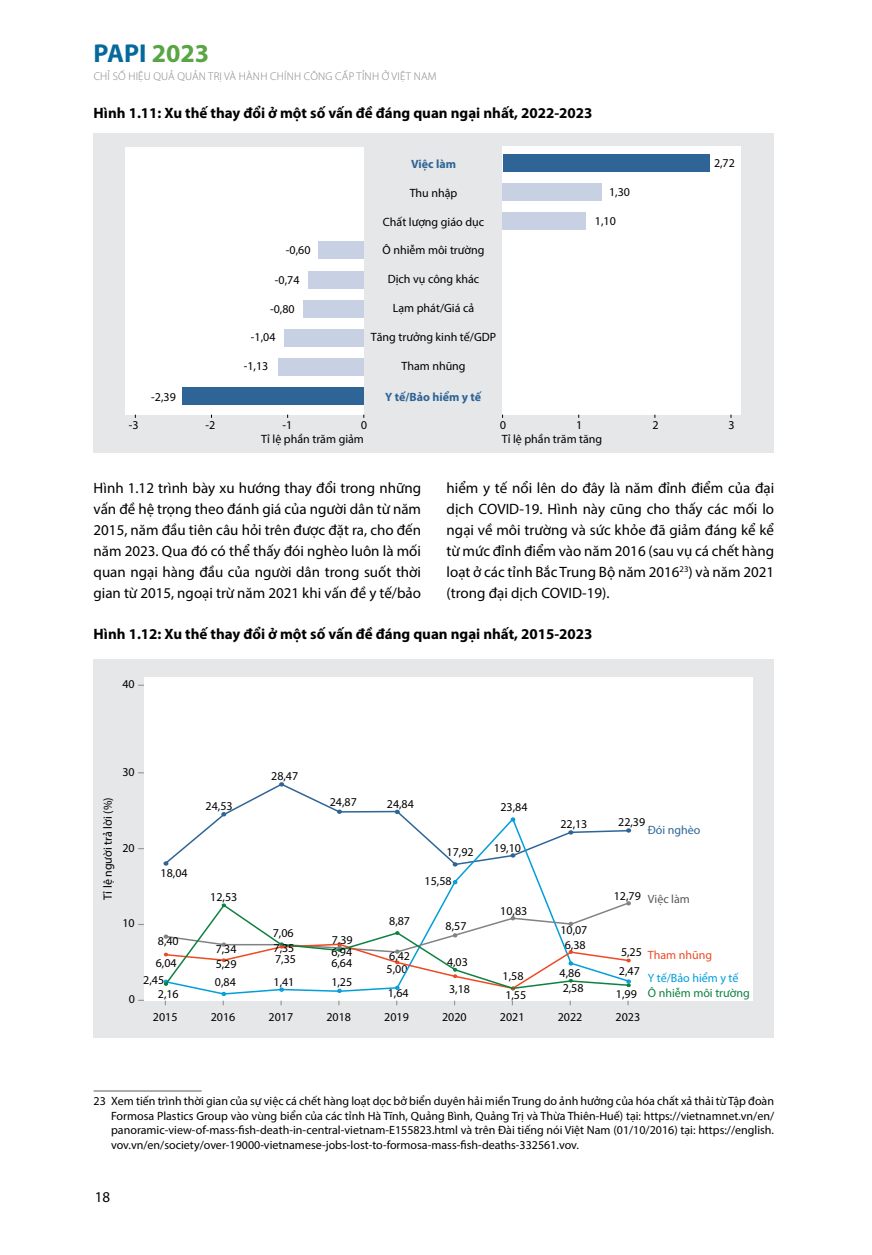
<style>
.page{position:relative;width:872px;height:1255px;background:#fff}
.page>*{position:absolute;margin:0;border:0;box-sizing:border-box;transform-origin:0 0}
.t1{font:700 25.95px "Myriad Pro";color:#05699c}
.t2{font:15px/21px "Myriad Pro";color:#000;text-align:justify}
.t3{font:700 15px "Myriad Pro";color:#000}
.t4{font:12px/14.4px "Myriad Pro";color:#000;text-align:justify}
.t5{font:700 12px "Myriad Pro";color:#2e6496}
.t6{font:12px "Myriad Pro";color:#0c8140}
.t7{font:12px "Myriad Pro";color:#009edb}
.t8{font:12px "Myriad Pro";color:#ef4923}
.t9{font:12px "Myriad Pro";color:#2e6496}
.t10{font:12px "Myriad Pro";color:#58595b}
.t11{font:300 11.25px "Myriad Pro";letter-spacing:.02em;color:#808285}
.s1{color:#59a545}
</style>
<div class="page">
<div style="left:94px;top:133px;width:680px;height:320px;background:#e6e7e8"></div>
<div style="left:502px;top:146px;width:238px;height:268px;background:#fff"></div>
<div style="left:126px;top:148px;width:238px;height:266px;background:#fff"></div>
<div style="left:502px;top:154px;width:207px;height:17px;background:#2e6496"></div>
<div style="left:502px;top:183px;width:99px;height:18px;background:#c7d1e3"></div>
<div style="left:502px;top:212px;width:84px;height:18px;background:#c7d1e3"></div>
<div style="left:318px;top:242px;width:46px;height:17px;background:#c7d1e3"></div>
<div style="left:308px;top:271px;width:56px;height:17px;background:#c7d1e3"></div>
<div style="left:303px;top:300px;width:61px;height:17px;background:#c7d1e3"></div>
<div style="left:284px;top:329px;width:80px;height:18px;background:#c7d1e3"></div>
<div style="left:278px;top:358px;width:86px;height:18px;background:#c7d1e3"></div>
<div style="left:182px;top:388px;width:182px;height:17px;background:#2e6496"></div>
<div style="left:94px;top:659px;width:680px;height:378px;background:#e6e7e8"></div>
<div style="left:144px;top:677px;width:608px;height:323px;background:#fff"></div>
<svg style="left:221px;top:782px;width:182px;height:34px"></svg>
<svg style="left:163px;top:816px;width:468px;height:169px"></svg>
<svg style="left:164px;top:901px;width:467px;height:104px"></svg>
<hr style="left:94px;top:1090px;width:108px;height:1px;background:#6d6e71">
<h1 class="t1" style="left:94px;top:36px;width:117px">PAPI <span class="s1">2023</span></h1>
<p class="t11" style="left:94px;top:69px;width:344px">CHỈ SỐ HIỆU QUẢ QUẢN TRỊ VÀ HÀNH CHÍNH CÔNG CẤP TỈNH Ở VIỆT NAM</p>
<p class="t3" style="left:94px;top:103px;width:500px">Hình 1.11: Xu thế thay đổi ở một số vấn đề đáng quan ngại nhất, 2022-2023</p>
<p class="t4" style="left:151px;top:389px;width:26px">-2,39</p>
<p class="t4" style="left:286px;top:243px;width:26px">-0,60</p>
<p class="t4" style="left:275px;top:272px;width:26px">-0,74</p>
<p class="t4" style="left:270px;top:301px;width:26px">-0,80</p>
<p class="t4" style="left:251px;top:330px;width:26px">-1,04</p>
<p class="t4" style="left:244px;top:359px;width:26px">-1,13</p>
<p class="t5" style="left:411px;top:156px;width:47px">Việc làm</p>
<p class="t4" style="left:410px;top:185px;width:49px">Thu nhập</p>
<p class="t4" style="left:383px;top:214px;width:103px">Chất lượng giáo dục</p>
<p class="t4" style="left:382px;top:243px;width:103px">Ô nhiễm môi trường</p>
<p class="t4" style="left:388px;top:272px;width:93px">Dịch vụ công khác</p>
<p class="t4" style="left:393px;top:300px;width:83px">Lạm phát/Giá cả</p>
<p class="t4" style="left:371px;top:330px;width:127px">Tăng trưởng kinh tế/GDP</p>
<p class="t4" style="left:401px;top:359px;width:66px">Tham nhũng</p>
<p class="t5" style="left:385px;top:389px;width:98px">Y tế/Bảo hiểm y tế</p>
<p class="t4" style="left:609px;top:184px;width:22px">1,30</p>
<p class="t4" style="left:595px;top:213px;width:22px">1,10</p>
<p class="t4" style="left:714px;top:156px;width:22px">2,72</p>
<p class="t4" style="left:129px;top:417px;width:11px">-3</p>
<p class="t4" style="left:206px;top:417px;width:11px">-2</p>
<p class="t4" style="left:282px;top:417px;width:11px">-1</p>
<p class="t4" style="left:576px;top:417px;width:8px">1</p>
<p class="t4" style="left:652px;top:417px;width:8px">2</p>
<p class="t4" style="left:728px;top:417px;width:8px">3</p>
<p class="t4" style="left:261px;top:432px;width:104px">Tỉ lệ phần trăm giảm</p>
<p class="t4" style="left:502px;top:432px;width:102px">Tỉ lệ phần trăm tăng</p>
<p class="t2" style="left:94px;top:477px;width:329px">Hình 1.12 trình bày xu hướng thay đổi trong những vấn đề hệ trọng theo đánh giá của người dân từ năm 2015, năm đầu tiên câu hỏi trên được đặt ra, cho đến năm 2023. Qua đó có thể thấy đói nghèo luôn là mối quan ngại hàng đầu của người dân trong suốt thời gian từ 2015, ngoại trừ năm 2021 khi vấn đề y tế/bảo</p>
<p class="t2" style="left:446px;top:477px;width:329px">hiểm y tế nổi lên do đây là năm đỉnh điểm của đại dịch COVID-19. Hình này cũng cho thấy các mối lo ngại về môi trường và sức khỏe đã giảm đáng kể kể từ mức đỉnh điểm vào năm 2016 (sau vụ cá chết hàng loạt ở các tỉnh Bắc Trung Bộ năm 2016<sup>23</sup>) và năm 2021 (trong đại dịch COVID-19).</p>
<p class="t3" style="left:94px;top:624px;width:512px">Hình 1.12: Xu thế thay đổi ở một số vấn đề đáng quan ngại nhất, 2015-2023 <sup>23</sup></p>
<p class="t4" style="left:122px;top:676px;width:14px">40</p>
<p class="t4" style="left:122px;top:764px;width:14px">30</p>
<p class="t4" style="left:100px;top:899px;width:104px;rotate:-90deg">Tỉ lệ người trả lời (%)</p>
<p class="t4" style="left:122px;top:840px;width:14px">20</p>
<p class="t4" style="left:122px;top:916px;width:14px">10</p>
<p class="t4" style="left:129px;top:991px;width:8px">0</p>
<p class="t4" style="left:271px;top:768px;width:29px">28,47</p>
<p class="t4" style="left:206px;top:798px;width:29px">24,53</p>
<p class="t4" style="left:330px;top:794px;width:29px">24,87</p>
<p class="t4" style="left:387px;top:796px;width:29px">24,84</p>
<p class="t4" style="left:500px;top:799px;width:29px">23,84</p>
<p class="t4" style="left:560px;top:816px;width:29px">22,13</p>
<p class="t4" style="left:618px;top:814px;width:29px">22,39</p>
<p class="t9" style="left:648px;top:822px;width:54px">Đói nghèo</p>
<p class="t4" style="left:446px;top:844px;width:29px">17,92</p>
<p class="t4" style="left:494px;top:840px;width:29px">19,10</p>
<p class="t4" style="left:161px;top:865px;width:29px">18,04</p>
<p class="t4" style="left:424px;top:873px;width:29px">15,58</p>
<p class="t4" style="left:210px;top:889px;width:29px">12,53</p>
<p class="t4" style="left:389px;top:914px;width:22px">8,87</p>
<p class="t4" style="left:273px;top:925px;width:22px">7,06</p>
<p class="t4" style="left:332px;top:932px;width:22px">7,39</p>
<p class="t4" style="left:158px;top:933px;width:22px">8,40</p>
<p class="t4" style="left:216px;top:941px;width:22px">7,34</p>
<p class="t4" style="left:273px;top:941px;width:22px">7,35</p>
<p class="t4" style="left:331px;top:944px;width:22px">6,94</p>
<p class="t4" style="left:389px;top:948px;width:22px">6,42</p>
<p class="t4" style="left:216px;top:956px;width:22px">5,29</p>
<p class="t4" style="left:275px;top:951px;width:22px">7,35</p>
<p class="t4" style="left:331px;top:956px;width:22px">6,64</p>
<p class="t4" style="left:156px;top:955px;width:22px">6,04</p>
<p class="t4" style="left:386px;top:961px;width:22px">5,00</p>
<p class="t4" style="left:143px;top:972px;width:22px">2,45</p>
<p class="t4" style="left:215px;top:974px;width:22px">0,84</p>
<p class="t4" style="left:273px;top:974px;width:22px">1,41</p>
<p class="t4" style="left:331px;top:975px;width:22px">1,25</p>
<p class="t4" style="left:388px;top:985px;width:22px">1,64</p>
<p class="t4" style="left:158px;top:986px;width:22px">2,16</p>
<p class="t4" style="left:445px;top:918px;width:22px">8,57</p>
<p class="t4" style="left:447px;top:954px;width:22px">4,03</p>
<p class="t4" style="left:449px;top:981px;width:22px">3,18</p>
<p class="t4" style="left:500px;top:903px;width:29px">10,83</p>
<p class="t4" style="left:502px;top:969px;width:22px">1,58</p>
<p class="t4" style="left:505px;top:987px;width:22px">1,55</p>
<p class="t4" style="left:560px;top:922px;width:29px">10,07</p>
<p class="t4" style="left:564px;top:937px;width:22px">6,38</p>
<p class="t4" style="left:614px;top:888px;width:29px">12,79</p>
<p class="t10" style="left:648px;top:891px;width:44px">Việc làm</p>
<p class="t4" style="left:621px;top:944px;width:22px">5,25</p>
<p class="t8" style="left:648px;top:947px;width:66px">Tham nhũng</p>
<p class="t4" style="left:559px;top:965px;width:22px">4,86</p>
<p class="t4" style="left:619px;top:963px;width:22px">2,47</p>
<p class="t4" style="left:562px;top:980px;width:22px">2,58</p>
<p class="t4" style="left:616px;top:986px;width:22px">1,99</p>
<p class="t7" style="left:648px;top:970px;width:92px">Y tế/Bảo hiểm y tế</p>
<p class="t6" style="left:648px;top:985px;width:103px">Ô nhiễm môi trường</p>
<p class="t4" style="left:153px;top:1009px;width:26px">2015</p>
<p class="t4" style="left:211px;top:1009px;width:26px">2016</p>
<p class="t4" style="left:269px;top:1009px;width:26px">2017</p>
<p class="t4" style="left:326px;top:1009px;width:26px">2018</p>
<p class="t4" style="left:384px;top:1009px;width:26px">2019</p>
<p class="t4" style="left:442px;top:1009px;width:26px">2020</p>
<p class="t4" style="left:500px;top:1009px;width:26px">2021</p>
<p class="t4" style="left:558px;top:1009px;width:26px">2022</p>
<p class="t4" style="left:615px;top:1009px;width:26px">2023</p>
<p class="t4" style="left:111px;top:1093px;width:664px;text-indent:-18px">23 Xem tiến trình thời gian của sự việc cá chết hàng loạt dọc bở biển duyên hải miền Trung do ảnh hưởng của hóa chất xả thải từ Tập đoàn Formosa Plastics Group vào vùng biển của các tỉnh Hà Tĩnh, Quảng Bình, Quảng Trị và Thừa Thiên-Huế) tại: https://vietnamnet.vn/en/ panoramic-view-of-mass-fish-death-in-central-vietnam-E155823.html và trên Đài tiếng nói Việt Nam (01/10/2016) tại: https://english. vov.vn/en/society/over-19000-vietnamese-jobs-lost-to-formosa-mass-fish-deaths-332561.vov.</p>
<p class="t2" style="left:95px;top:1186px;width:17px">18</p>
</div>
